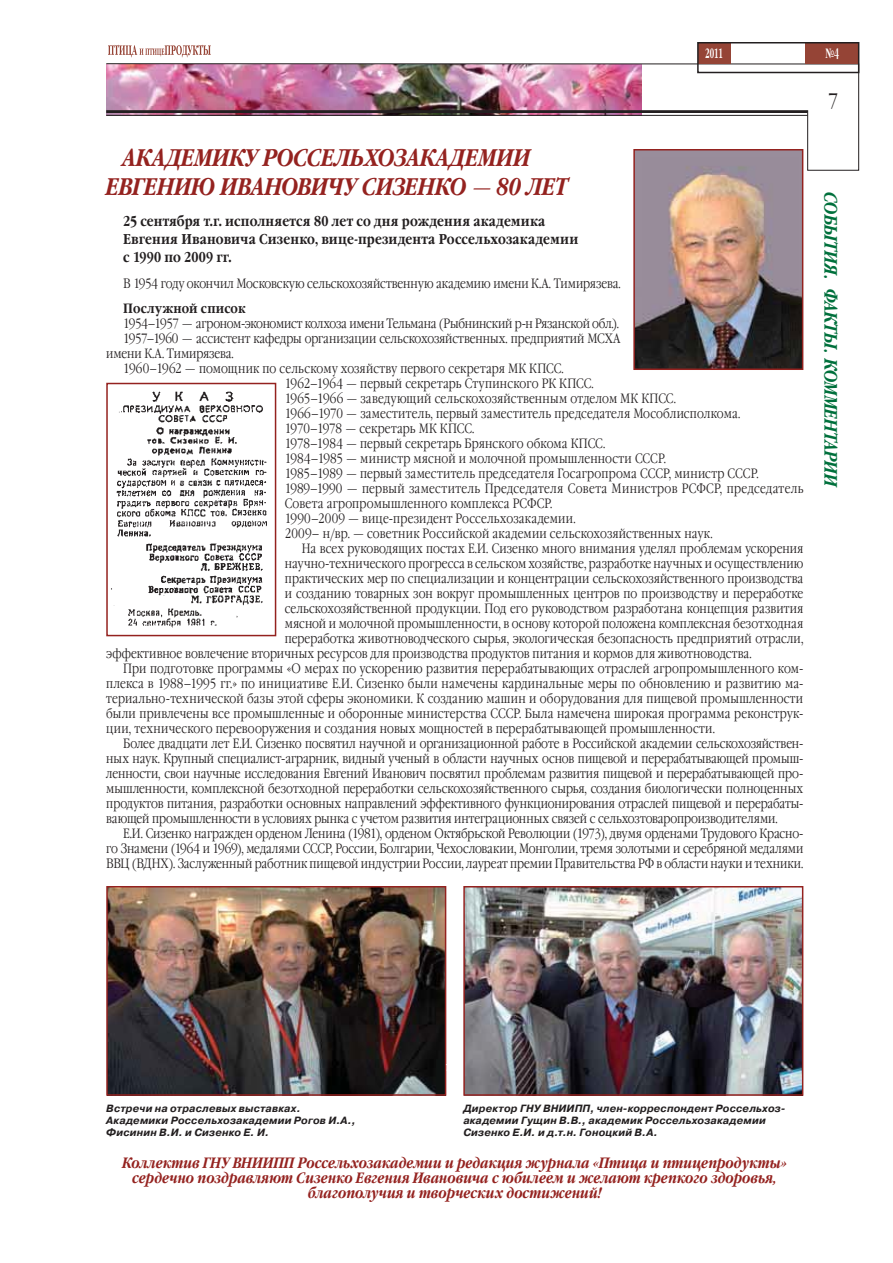
<style>
.page{position:relative;width:893px;height:1263px;background:#fff}
.page>*{position:absolute;margin:0;border:0;box-sizing:border-box;transform-origin:0 0}
.t1{font:italic 700 24px/28.8px "Garamond Narrow C";letter-spacing:.01em;color:#94221f}
.t2{font:300 21px "Garamond Narrow C";color:#231f20}
.t3{font:italic 700 18px "Garamond Narrow C";letter-spacing:.005em;color:#00703c}
.t4{font:italic 700 15px/15px "Garamond Narrow C";letter-spacing:.015em;color:#94221f;text-align:center}
.t5{font:700 14.25px/18px "Garamond Narrow C";letter-spacing:.015em;color:#231f20}
.t6{font:300 13.5px "Garamond Narrow C";letter-spacing:.005em;color:#231f20}
.t7{font:300 13.5px "Garamond Narrow C";letter-spacing:-.015em;color:#231f20}
.t8{font:300 13.5px "Garamond Narrow C";letter-spacing:-.02em;color:#231f20}
.t9{font:300 13.5px "Garamond Narrow C";letter-spacing:.025em;color:#231f20}
.t10{font:700 13.5px "Garamond Narrow C";letter-spacing:.015em;color:#231f20}
.t11{font:700 13.5px "Garamond Narrow C";color:#fff;scale:.67 1}
.t12{font:italic 700 10.5px/12px "Pragmatica C";letter-spacing:.015em;color:#231f20}
</style>
<div class="page">
<svg style="left:108px;top:45px;width:103px;height:12px"></svg>
<img style="left:106px;top:63px;width:753px;height:108px">
<hr style="left:106px;top:115px;width:702px;height:1px;background:#231f20">
<hr style="left:106px;top:111px;width:702px;height:2px;background:#231f20">
<div style="left:698px;top:43px;width:32px;height:21px;background:#954436"></div>
<div style="left:805px;top:43px;width:54px;height:21px;background:#954436"></div>
<div style="left:697px;top:42px;width:162px;height:31px;border:2px solid #231f20"></div>
<img style="left:636px;top:152px;width:164px;height:215px">
<div style="left:633px;top:149px;width:170px;height:221px;border:2px solid #94221f"></div>
<img style="left:109px;top:889px;width:334px;height:204px">
<div style="left:106px;top:886px;width:340px;height:210px;border:2px solid #94221f"></div>
<img style="left:466px;top:889px;width:334px;height:204px">
<div style="left:463px;top:886px;width:340px;height:210px;border:2px solid #94221f"></div>
<img style="left:111px;top:391px;width:156px;height:237px">
<div style="left:106px;top:383px;width:170px;height:253px;border:2px solid #94221f"></div>
<p class="t11" style="left:705px;top:46px;width:28px">2011</p>
<h1 class="t1" style="left:106px;top:145px;width:464px;text-indent:17px">АКАДЕМИКУ РОССЕЛЬХОЗАКАДЕМИИ<br>ЕВГЕНИЮ ИВАНОВИЧУ СИЗЕНКО — 80 ЛЕТ</h1>
<p class="t5" style="left:123px;top:213px;width:456px">25 сентября т.г. исполняется 80 лет со дня рождения академика<br>Евгения Ивановича Сизенко, вице-президента Россельхозакадемии с 1990 по 2009 гг.</p>
<p class="t6" style="left:123px;top:278px;width:499px">В 1954 году окончил Московскую сельскохозяйственную академию имени К.А. Тимирязева.</p>
<p class="t10" style="left:123px;top:301px;width:124px">Послужной список</p>
<p class="t8" style="left:123px;top:319px;width:497px">1954–1957 — агроном-экономист колхоза имени Тельмана (Рыбнинский р-н Рязанской обл.).</p>
<p class="t6" style="left:123px;top:334px;width:499px">1957–1960 — ассистент кафедры организации сельско хозяйственных. предприятий МСХА</p>
<p class="t6" style="left:106px;top:349px;width:129px">имени К.А. Тимирязева.</p>
<p class="t6" style="left:123px;top:364px;width:442px">1960–1962 — помощник по сельскому хозяйству первого секретаря МК КПСС.</p>
<p class="t6" style="left:285px;top:379px;width:310px">1962–1964 — первый секретарь Ступинского РК КПСС.</p>
<p class="t6" style="left:285px;top:394px;width:393px">1965–1966 — заведующий сельскохозяйственным отделом МК КПСС.</p>
<p class="t6" style="left:285px;top:409px;width:457px">1966–1970 — заместитель, первый заместитель председателя Мособлисполкома.</p>
<p class="t6" style="left:285px;top:424px;width:191px">1970–1978 — секретарь МК КПСС.</p>
<p class="t6" style="left:285px;top:439px;width:322px">1978–1984 — первый секретарь Брянского обкома КПСС.</p>
<p class="t6" style="left:285px;top:454px;width:383px">1984–1985 — министр мясной и молочной промышленности СССР.</p>
<p class="t6" style="left:285px;top:469px;width:475px">1985–1989 — первый заместитель председателя Госагропрома СССР, министр СССР.</p>
<p class="t9" style="left:285px;top:484px;width:520px">1989–1990 — первый заместитель Председателя Совета Министров РСФСР, председатель</p>
<p class="t6" style="left:285px;top:499px;width:269px">Совета агропромышленного комплекса РСФСР.</p>
<p class="t6" style="left:285px;top:514px;width:292px">1990–2009 — вице-президент Россельхозакадемии.</p>
<p class="t6" style="left:285px;top:529px;width:429px">2009– н/вр. — советник Российской академии сельскохозяйственных наук.</p>
<p class="t6" style="left:302px;top:544px;width:503px">На всех руководящих постах Е.И. Сизенко много внимания уделял проблемам ускорения</p>
<p class="t6" style="left:285px;top:559px;width:520px">научно-технического прогресса в сельском хозяйстве, разработке научных и осуществлению</p>
<p class="t6" style="left:285px;top:574px;width:520px">практических мер по специализации и концентрации сельскохозяйственного производства</p>
<p class="t6" style="left:285px;top:589px;width:520px">и созданию товарных зон вокруг промышленных центров по производству и переработке</p>
<p class="t6" style="left:285px;top:604px;width:520px">сельскохозяйственной продукции. Под его руководством разработана концепция развития</p>
<p class="t6" style="left:285px;top:619px;width:520px">мясной и молочной промышленности, в основу которой положена комплексная безотходная</p>
<p class="t6" style="left:285px;top:634px;width:520px">переработка животноводческого сырья, экологическая безопасность предприятий отрасли,</p>
<p class="t6" style="left:106px;top:649px;width:647px">эффективное вовлечение вторичных ресурсов для производства продуктов питания и кормов для животноводства.</p>
<p class="t6" style="left:123px;top:664px;width:681px">При подготовке программы «О мерах по ускорению развития перерабатывающих отраслей агропромышленного ком-</p>
<p class="t6" style="left:106px;top:679px;width:699px">плекса в 1988–1995 гг.» по инициативе Е.И. Сизенко были намечены кардинальные меры по обновлению и развитию ма-</p>
<p class="t6" style="left:106px;top:694px;width:698px">териально-технической базы этой сферы экономики. К созданию машин и оборудования для пищевой промышленности</p>
<p class="t6" style="left:106px;top:709px;width:699px">были привлечены все промышленные и оборонные министерства СССР. Была намечена широкая программа реконструк-</p>
<p class="t6" style="left:106px;top:724px;width:610px">ции, технического перевооружения и создания новых мощностей в перерабатывающей промышленности.</p>
<p class="t6" style="left:123px;top:739px;width:681px">Более двадцати лет Е.И. Сизенко посвятил научной и организационной работе в Российской академии сельскохозяйствен-</p>
<p class="t6" style="left:106px;top:754px;width:699px">ных наук. Крупный специалист-аграрник, видный ученый в области научных основ пищевой и перерабатывающей промыш-</p>
<p class="t6" style="left:106px;top:769px;width:698px">ленности, свои научные исследования Евгений Иванович посвятил проблемам развития пищевой и перерабатывающей про-</p>
<p class="t6" style="left:106px;top:784px;width:698px">мышленности, комплексной безотходной переработки сельскохозяйственного сырья, создания биологически полноценных</p>
<p class="t6" style="left:106px;top:799px;width:699px">продуктов питания, разработки основных направлений эффективного функционирования отраслей пищевой и перерабаты-</p>
<p class="t6" style="left:106px;top:814px;width:673px">вающей промышленности в условиях рынка с учетом развития интеграционных связей с сельхозтоваропроизводителями.</p>
<p class="t7" style="left:123px;top:829px;width:682px">Е.И. Сизенко награжден орденом Ленина (1981), орденом Октябрьской Революции (1973), двумя орденами Трудового Красно-</p>
<p class="t6" style="left:106px;top:844px;width:698px">го Знамени (1964 и 1969), медалями СССР, России, Болгарии, Чехословакии, Монголии, тремя золотыми и серебряной медалями</p>
<p class="t6" style="left:106px;top:859px;width:698px">ВВЦ (ВДНХ). Заслуженный работник пищевой индустрии России, лауреат премии Правительства РФ в области науки и техники.</p>
<p class="t11" style="left:825px;top:46px;width:21px">№4</p>
<h2 class="t2" style="left:828px;top:93px;width:12px">7</h2>
<h3 class="t3" style="left:841px;top:192px;width:298px;rotate:90deg">СОБЫТИЯ. ФАКТЫ. КОММЕНТАРИИ</h3>
<p class="t12" style="left:106px;top:1102px;width:251px">Встречи на отраслевых выставках.<br>Академики Россельхозакадемии Рогов И.А.,<br>Фисинин В.И. и Сизенко Е. И.</p>
<p class="t12" style="left:463px;top:1102px;width:324px">Директор ГНУ ВНИИПП, член-корреспондент Рос сельхоз&shy;академии Гущин В.В., академик Рос сельхоз академии<br>Сизенко Е.И. и д.т.н. Гоноцкий В.А.</p>
<p class="t4" style="left:122px;top:1156px;width:666px">Коллектив ГНУ ВНИИПП Россельхозакадемии и редакция журнала «Птица и птицепродукты» сердечно поздравляют Сизенко Евгения Ивановича с юбилеем и желают крепкого здоровья, благополучия и творческих достижений!</p>
</div>
